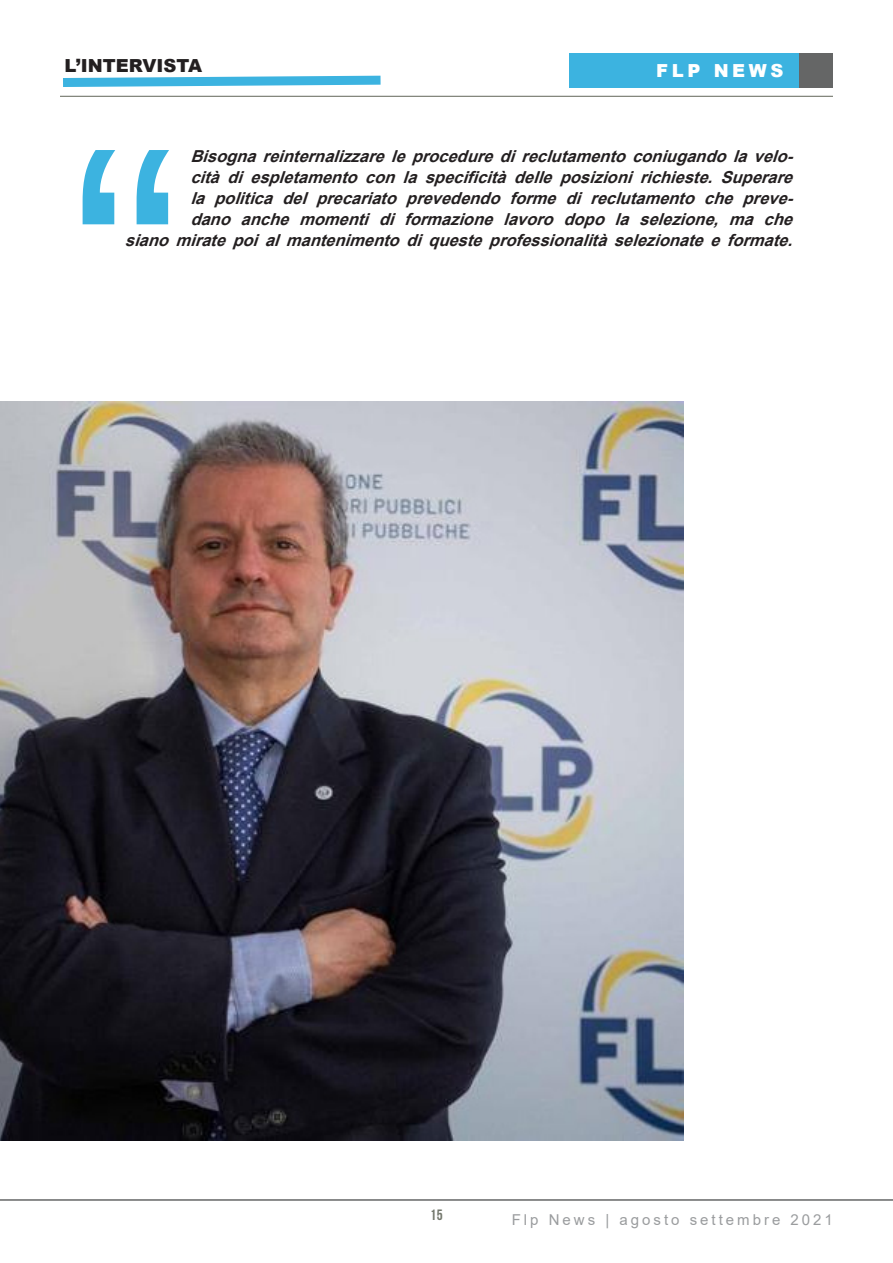
<style>
.page{position:relative;width:893px;height:1263px;background:#fff}
.page>*{position:absolute;margin:0;border:0;box-sizing:border-box;transform-origin:0 0}
.Section_heading_head{font:900 18px "Arial";color:#231f20}
.t1{font:900 18px "Arial";letter-spacing:.2em;color:#fff}
.Body_paragraph{font:italic 700 16.5px/21px "Arial";color:#231f20;text-align:right}
.t2{font:15px "Arial";letter-spacing:.2em;color:#9a9c9e}
.TOC_headings{font:15px "Bebas Neue";color:#73776c}
</style>
<div class="page">
<div style="left:798px;top:53px;width:35px;height:35px;background:#656666"></div>
<div style="left:569px;top:53px;width:229px;height:35px;background:#3cb3e0"></div>
<hr style="left:60px;top:96px;width:773px;height:1px;background:#73776c">
<svg style="left:83px;top:150px;width:86px;height:74px"></svg>
<hr style="left:0;top:1199px;width:893px;height:2px;background:#8a8b8b">
<svg style="left:63px;top:75px;width:318px;height:12px"></svg>
<img style="left:0;top:402px;width:684px;height:738px">
<p class="Section_heading_head" style="left:65px;top:52px;width:139px">L’INTERVISTA</p>
<p class="t1" style="left:656px;top:57px;width:129px">FLP NEWS</p>
<p class="Body_paragraph" style="left:125px;top:146px;width:676px">Bisognareinternalizzareleproceduredireclutamentoconiugandolavelo&shy;citàdiespletamentoconlaspecificitàdelleposizionirichieste.Superare<br>la politica del precariato prevedendo forme di reclutamento che preve-<br>dano anche momenti di formazione lavoro dopo la selezione, ma che sianomiratepoialmantenimentodiquesteprofessionalitàselezionateeformate.</p>
<p class="TOC_headings" style="left:430px;top:1207px;width:14px">15</p>
<p class="t2" style="left:512px;top:1209px;width:323px">Flp News | agosto settembre 2021</p>
</div>
